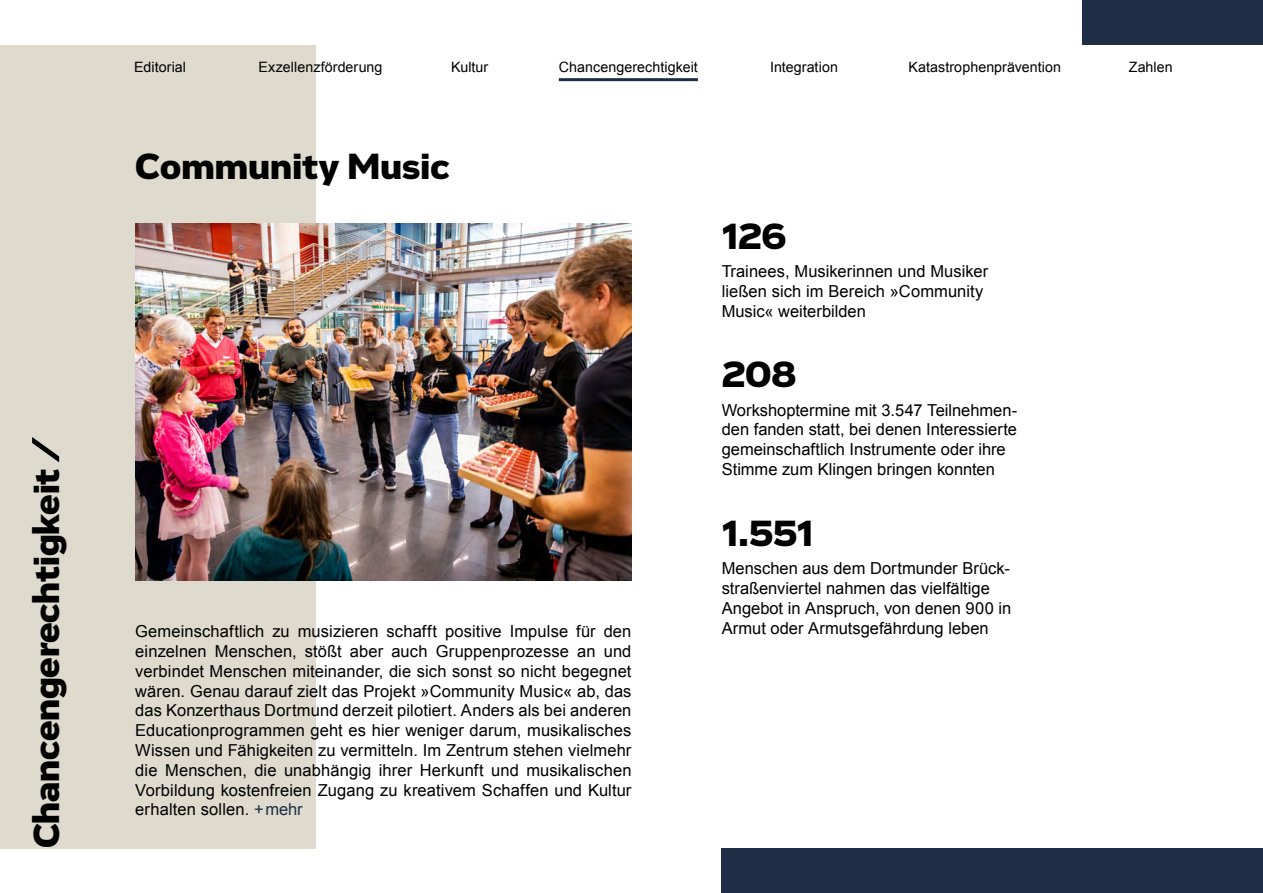
<style>
.page{position:relative;width:1263px;height:893px;background:#fff}
.page>*{position:absolute;margin:0;border:0;box-sizing:border-box;transform-origin:0 0}
.t1{font:900 37.5px "Vito";color:#000}
.t2{font:16.5px/19.8px "Arial";color:#000;text-align:justify}
.t3{font:14.25px "Arial";letter-spacing:.005em;color:#000}
.s1{color:#1d2e46}
</style>
<div class="page">
<div style="left:0;top:45px;width:316px;height:803px;background:#dedace"></div>
<div style="left:1082px;top:0;width:181px;height:45px;background:#1d2e46"></div>
<div style="left:722px;top:848px;width:541px;height:45px;background:#1d2e46"></div>
<svg style="left:32px;top:437px;width:27px;height:25px"></svg>
<img style="left:135px;top:223px;width:496px;height:357px">
<hr style="left:559px;top:78px;width:139px;height:3px;background:#1d2e46">
<p class="t1" style="left:23px;top:848px;width:381px;rotate:-90deg">Chancengerechtigkeit</p>
<p class="t3" style="left:134px;top:58px;width:53px">Editorial</p>
<p class="t3" style="left:258px;top:58px;width:126px">Exzellenzförderung</p>
<p class="t3" style="left:451px;top:58px;width:39px">Kultur</p>
<p class="t3" style="left:559px;top:58px;width:141px">Chancengerechtigkeit</p>
<p class="t3" style="left:770px;top:58px;width:69px">Integration</p>
<p class="t3" style="left:909px;top:58px;width:154px">Katastrophenprävention</p>
<p class="t3" style="left:1129px;top:58px;width:46px">Zahlen</p>
<p class="t1" style="left:135px;top:142px;width:316px">Community Music</p>
<p class="t2" style="left:135px;top:622px;width:498px">Gemeinschaftlich zu musizieren schafft positive Impulse für den einzelnen Menschen, stößt aber auch Gruppenprozesse an und verbindet Menschen miteinander, die sich sonst so nicht begegnet wären. Genau darauf zielt das Projekt »Community Music« ab, das das Konzerthaus Dortmund derzeit pilotiert. Anders als bei anderen Educationprogrammen geht es hier weniger darum, musikalisches Wissen und Fähigkeiten zu vermitteln. Im Zentrum stehen vielmehr die Menschen, die unabhängig ihrer Herkunft und musikalischen Vorbildung kostenfreien Zugang zu kreativem Schaffen und Kultur erhalten sollen. <span class="s1">+mehr</span></p>
<p class="t1" style="left:722px;top:213px;width:66px">126</p>
<p class="t2" style="left:722px;top:262px;width:268px">Trainees, Musikerinnen und Musiker</p>
<p class="t2" style="left:722px;top:282px;width:263px">ließen sich im Bereich »Community</p>
<p class="t2" style="left:722px;top:301px;width:146px">Music« weiterbilden</p>
<p class="t1" style="left:722px;top:351px;width:76px">208</p>
<p class="t2" style="left:722px;top:400px;width:297px">Workshoptermine mit 3.547 Teilnehmen-</p>
<p class="t2" style="left:722px;top:420px;width:297px">den fanden statt, bei denen Interessierte</p>
<p class="t2" style="left:722px;top:440px;width:286px">gemeinschaftlich Instrumente oder ihre</p>
<p class="t2" style="left:722px;top:460px;width:275px">Stimme zum Klingen bringen konnten</p>
<p class="t1" style="left:722px;top:509px;width:93px">1.551</p>
<p class="t2" style="left:722px;top:559px;width:290px">Menschen aus dem Dortmunder Brück-</p>
<p class="t2" style="left:722px;top:578px;width:270px">straßenviertel nahmen das vielfältige</p>
<p class="t2" style="left:722px;top:598px;width:291px">Angebot in Anspruch, von denen 900 in</p>
<p class="t2" style="left:722px;top:618px;width:268px">Armut oder Armutsgefährdung leben</p>
</div>
